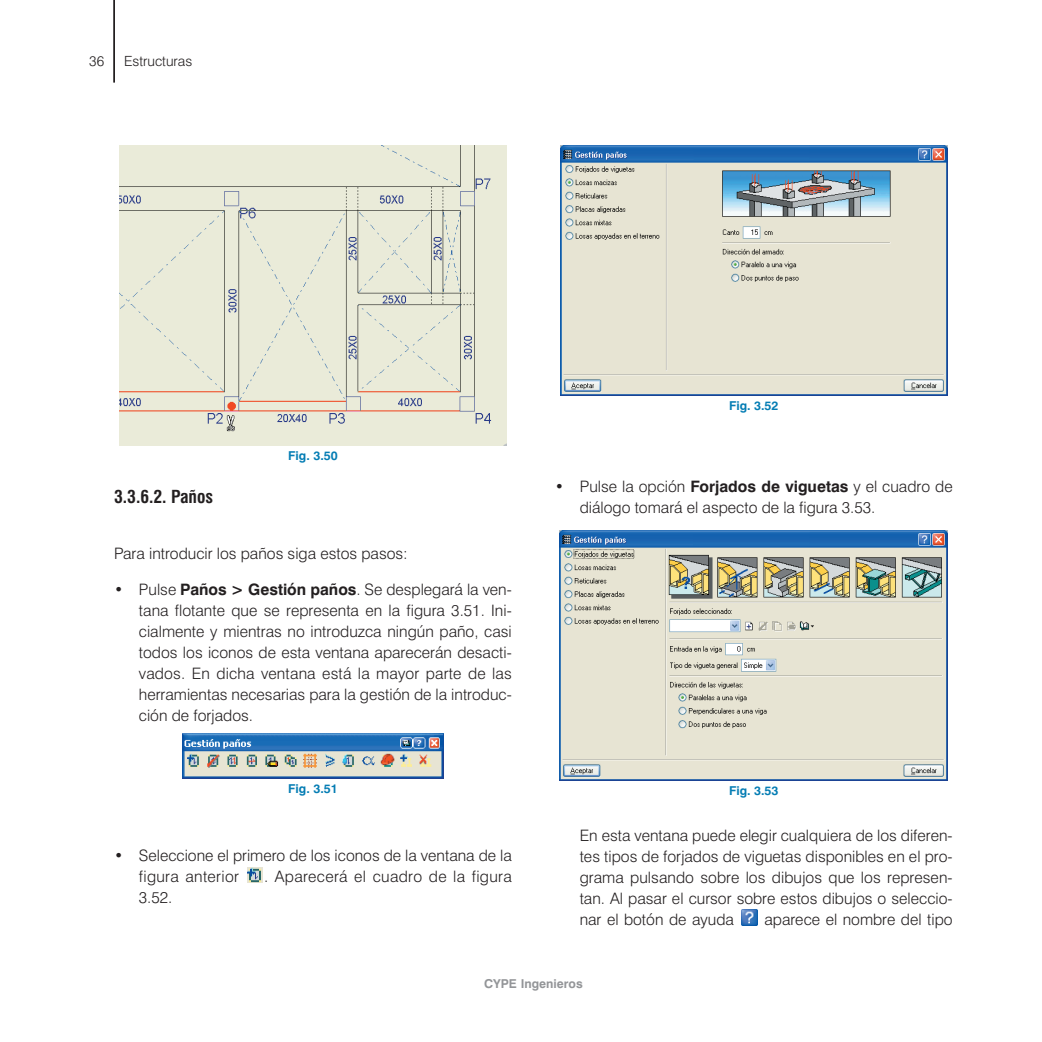
<style>
.page{position:relative;width:1042px;height:1042px;background:#fff}
.page>*{position:absolute;margin:0;border:0;box-sizing:border-box;transform-origin:0 0}
.t1{font:700 condensed 17.5px "Swiss 721 BT";color:#231f20}
.t2{font:300 15.75px/21px "Swiss 721 BT";color:#231f20;text-align:justify}
.t3{font:300 15.75px "Swiss 721 BT";letter-spacing:.02em;color:#231f20}
.t4{font:300 14px "Swiss 721 BT";color:#231f20}
.t5{font:700 12.25px "Swiss 721 BT";color:#057db4}
.t6{font:700 12.25px "Swiss 721 BT";color:#939598}
.s1{font-weight:700}
</style>
<div class="page">
<img style="left:247px;top:867px;width:15px;height:15px">
<img style="left:182px;top:734px;width:262px;height:44px">
<img style="left:120px;top:146px;width:386px;height:299px">
<hr style="left:113px;top:0;width:2px;height:83px;background:#231f20">
<img style="left:741px;top:909px;width:16px;height:16px">
<img style="left:560px;top:531px;width:387px;height:250px">
<img style="left:560px;top:146px;width:387px;height:249px">
<p class="t4" style="left:89px;top:53px;width:16px">36</p>
<p class="t4" style="left:124px;top:53px;width:70px">Estructuras</p>
<p class="t1" style="left:114px;top:487px;width:100px">3.3.6.2. Paños</p>
<p class="t5" style="left:288px;top:448px;width:51px">Fig. 3.50</p>
<p class="t2" style="left:114px;top:543px;width:295px">Para introducir los paños siga estos pasos:</p>
<p class="t2" style="left:139px;top:579px;width:374px;text-indent:-25px">• Pulse <span class="s1">Paños &gt; Gestión paños</span>. Se desplegará la ven&shy;tana flotante que se representa en la figura 3.51. Ini&shy;cialmente y mientras no introduzca ningún paño, casi todos los iconos de esta ventana aparecerán desacti&shy;vados. En dicha ventana está la mayor parte de las herramientas necesarias para la gestión de la introduc&shy;ción de forjados.</p>
<p class="t5" style="left:288px;top:782px;width:51px">Fig. 3.51</p>
<p class="t2" style="left:139px;top:845px;width:374px;text-indent:-25px">• Seleccione el primero de los iconos de la ventana de la figura anterior</p>
<p class="t3" style="left:264px;top:867px;width:249px">. Aparecerá el cuadro de la figura</p>
<p class="t2" style="left:139px;top:887px;width:35px">3.52.</p>
<p class="t5" style="left:729px;top:399px;width:51px">Fig. 3.52</p>
<p class="t2" style="left:580px;top:476px;width:374px;text-indent:-25px">• Pulse la opción <span class="s1">Forjados de viguetas</span> y el cuadro de diálogo tomará el aspecto de la figura 3.53.</p>
<p class="t5" style="left:729px;top:784px;width:51px">Fig. 3.53</p>
<p class="t2" style="left:580px;top:825px;width:374px">En esta ventana puede elegir cualquiera de los diferen&shy;tes tipos de forjados de viguetas disponibles en el pro&shy;grama pulsando sobre los dibujos que los represen&shy;tan. Al pasar el cursor sobre estos dibujos o seleccio&shy;nar el botón de ayuda</p>
<p class="t2" style="left:764px;top:909px;width:190px">aparece el nombre del tipo</p>
<p class="t6" style="left:484px;top:976px;width:100px">CYPE Ingenieros</p>
</div>
